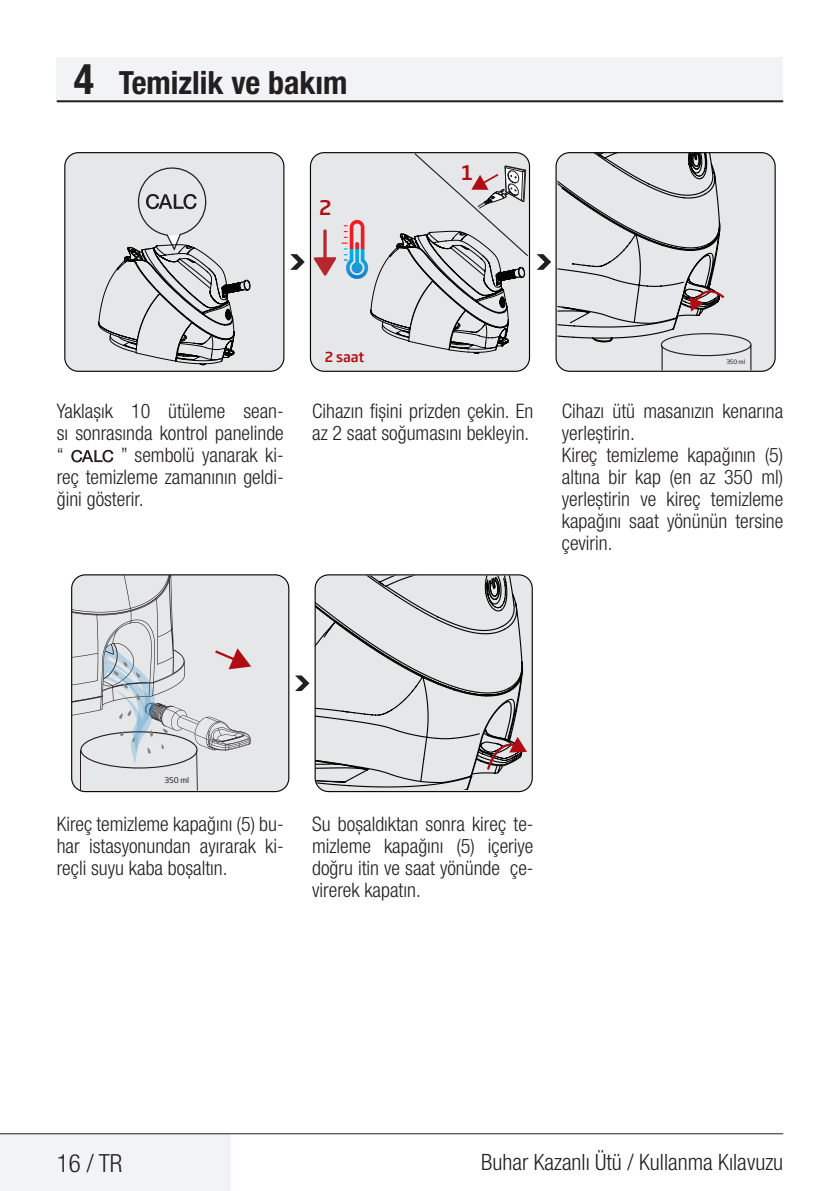
<style>
.page{position:relative;width:840px;height:1191px;background:#fff}
.page>*{position:absolute;margin:0;border:0;box-sizing:border-box;transform-origin:0 0}
.Unite_Baslik_Icerik{font:700 condensed 32px "Helvetica Neue LT Pro";color:#231f20}
.t1{font:300 condensed 25px "Helvetica Neue LT Pro";color:#231f20}
.t2{font:300 condensed 22.4px "Helvetica Neue LT Pro";color:#231f20}
.Görsel_Altı_Metin{font:300 condensed 20px/22px "Helvetica Neue LT Pro";color:#231f20;text-align:justify}
.t3{font:500 19.8px "Soho Gothic Pro";color:#af0c14}
.t4{font:500 13.6px "Soho Gothic Pro";color:#af0c14}
.t5{font:7.8px "Soho Gothic Pro";color:#231f20}
.t6{font:6px "Soho Gothic Pro";color:#231f20}
.s1{font-size:42px}
</style>
<div class="page">
<div style="left:57px;top:57px;width:725px;height:45px;background:#f2f3f4"></div>
<hr style="left:57px;top:100px;width:725px;height:2px;background:#231f20">
<div style="left:0;top:1133px;width:230px;height:58px;background:#f2f3f4"></div>
<hr style="left:0;top:1133px;width:782px;height:1px;background:#231f20">
<div style="left:65px;top:153px;width:219px;height:218px;background:#e6e7e9;border-radius:14px"></div>
<div style="left:64px;top:152px;width:220px;height:220px;border:1px solid #050504;border-radius:14px"></div>
<div style="left:310px;top:153px;width:219px;height:218px;background:#e6e7e9;border-radius:14px"></div>
<div style="left:555px;top:153px;width:219px;height:218px;background:#e6e7e9;border-radius:14px"></div>
<div style="left:555px;top:152px;width:220px;height:220px;border:1px solid #050504;border-radius:14px"></div>
<svg style="left:290px;top:254px;width:14px;height:16px"></svg>
<svg style="left:536px;top:254px;width:15px;height:16px"></svg>
<svg style="left:98px;top:167px;width:152px;height:198px"></svg>
<svg style="left:310px;top:152px;width:219px;height:202px"></svg>
<svg style="left:557px;top:153px;width:194px;height:218px"></svg>
<svg style="left:71px;top:450px;width:42px;height:12px"></svg>
<div style="left:72px;top:575px;width:216px;height:216px;background:#e6e7e9;border-radius:14px"></div>
<div style="left:71px;top:574px;width:218px;height:218px;border:1px solid #050504;border-radius:14px"></div>
<div style="left:315px;top:575px;width:217px;height:216px;background:#e6e7e9;border-radius:14px"></div>
<div style="left:314px;top:574px;width:218px;height:218px;border:1px solid #050504;border-radius:14px"></div>
<div style="left:557px;top:574px;width:218px;height:218px;border:1px solid #050504;border-radius:14px"></div>
<svg style="left:295px;top:675px;width:14px;height:16px"></svg>
<svg style="left:315px;top:777px;width:208px;height:13px"></svg>
<svg style="left:315px;top:575px;width:208px;height:202px"></svg>
<svg style="left:485px;top:737px;width:41px;height:34px"></svg>
<hr style="left:80px;top:750px;width:1px;height:40px;background:#231f20">
<hr style="left:196px;top:750px;width:2px;height:40px;background:#231f20">
<svg style="left:72px;top:575px;width:179px;height:189px"></svg>
<p class="Unite_Baslik_Icerik" style="left:74px;top:64px;width:275px"><span class="s1">4</span> Temizlik ve bakım</p>
<p class="t3" style="left:319px;top:192px;width:14px">2</p>
<p class="t4" style="left:325px;top:346px;width:41px">2 saat</p>
<p class="t3" style="left:461px;top:157px;width:13px">1</p>
<p class="t6" style="left:726px;top:357px;width:20px">350 ml</p>
<p class="Görsel_Altı_Metin" style="left:57px;top:400px;width:228px">Yaklaşık 10 ütüleme sean&shy;sı sonrasında kontrol panelinde “</p>
<p class="Görsel_Altı_Metin" style="left:57px;top:444px;width:228px;text-indent:64px">” sembolü yanarak ki&shy;reç temizleme zamanının geldi&shy;ğini gösterir.</p>
<p class="Görsel_Altı_Metin" style="left:312px;top:400px;width:223px">Cihazın fişini prizden çekin. En az 2 saat soğumasını bekleyin.</p>
<p class="Görsel_Altı_Metin" style="left:561px;top:400px;width:223px">Cihazı ütü masanızın kenarına yerleştirin.</p>
<p class="Görsel_Altı_Metin" style="left:561px;top:444px;width:223px">Kireç temizleme kapağının (5) altına bir kap (en az 350 ml) yerleştirin ve kireç temizleme kapağını saat yönünün tersine çevirin.</p>
<p class="t5" style="left:164px;top:773px;width:26px">350 ml</p>
<p class="Görsel_Altı_Metin" style="left:57px;top:813px;width:228px">Kireç temizleme kapağını (5) bu&shy;har istasyonundan ayırarak ki&shy;reçli suyu kaba boşaltın.</p>
<p class="Görsel_Altı_Metin" style="left:312px;top:813px;width:223px">Su boşaldıktan sonra kireç te&shy;mizleme kapağını (5) içeriye doğru itin ve saat yönünde çe&shy;virerek kapatın.</p>
<p class="t1" style="left:57px;top:1148px;width:67px">16 / TR</p>
<p class="t2" style="left:481px;top:1149px;width:303px">Buhar Kazanlı Ütü / Kullanma Kılavuzu</p>
</div>
